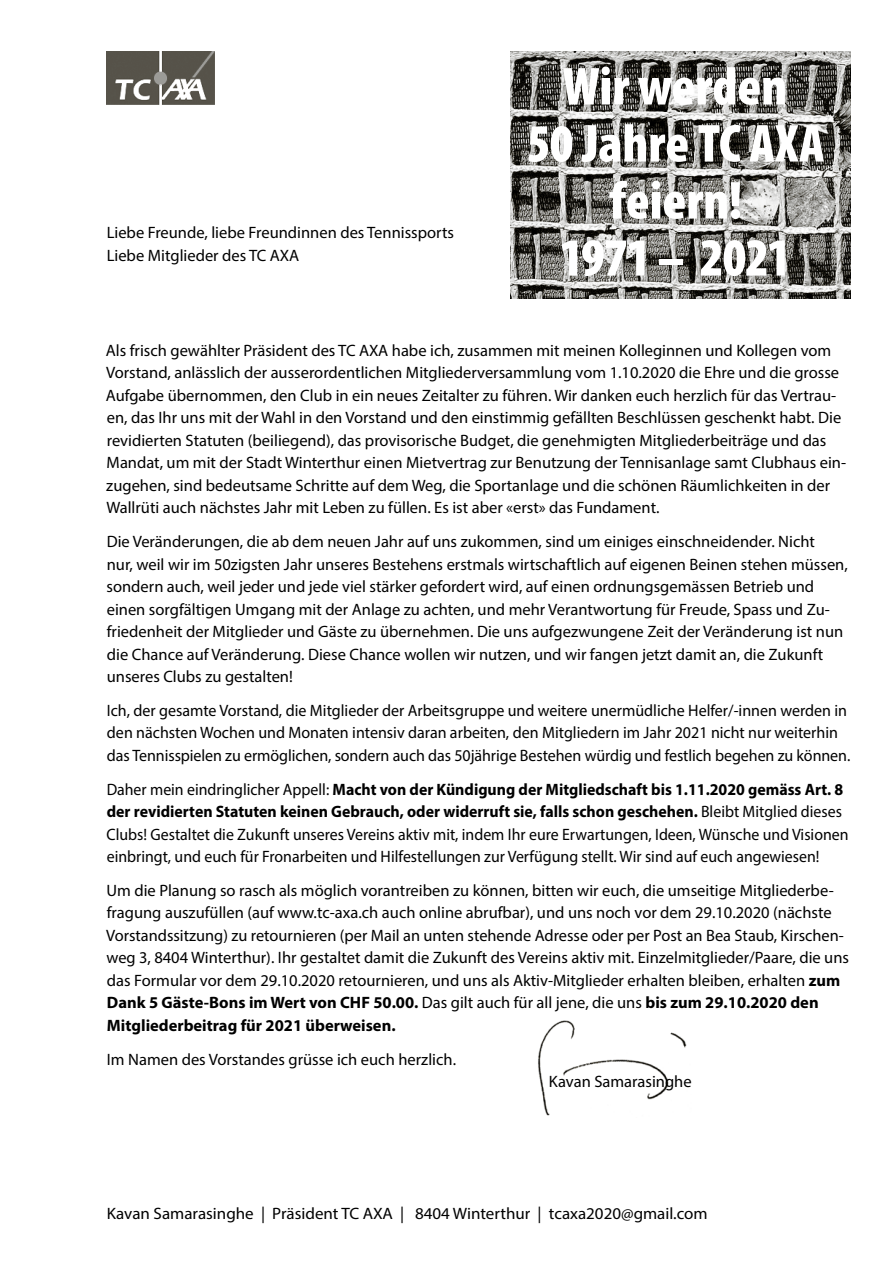
<style>
.page{position:relative;width:893px;height:1263px;background:#fff}
.page>*{position:absolute;margin:0;border:0;box-sizing:border-box;transform-origin:0 0}
.t1{font:900 condensed 54px/57px "Myriad Pro";letter-spacing:-.005em;color:#fff;text-align:center}
.t2{font:16.5px/22.5px "Myriad Pro";color:#000}
.t3{font:16.5px/22.5px "Myriad Pro";color:#000;scale:.96 1}
.s1{font-weight:700}
</style>
<div class="page">
<img style="left:538px;top:1020px;width:149px;height:96px">
<svg style="left:106px;top:51px;width:109px;height:54px"></svg>
<img style="left:107px;top:52px;width:107px;height:53px">
<img style="left:510px;top:51px;width:340px;height:248px">
<p class="t2" style="left:107px;top:221px;width:349px">Liebe Freunde, liebe Freundinnen des Tennissports<br>Liebe Mitglieder des TC AXA</p>
<h1 class="t1" style="left:527px;top:59px;width:299px">Wir werden<br>50 Jahre TC AXA feiern!<br>1971 – 2021</h1>
<p class="t2" style="left:106px;top:339px;width:742px">Als frisch gewählter Präsident des TC AXA habe ich, zusammen mit meinen Kolleginnen und Kollegen vom Vorstand, anlässlich der ausserordentlichen Mitgliederversammlung vom 1.10.2020 die Ehre und die grosse Aufgabe übernommen, den Club in ein neues Zeitalter zu führen. Wir danken euch herzlich für das Vertrau&shy;en, das Ihr uns mit der Wahl in den Vorstand und den einstimmig gefällten Beschlüssen geschenkt habt. Die revidierten Statuten (beiliegend), das provisorische Budget, die genehmigten Mitgliederbeiträge und das Mandat, um mit der Stadt Winterthur einen Mietvertrag zur Benutzung der Tennisanlage samt Clubhaus ein&shy;zugehen, sind bedeutsame Schritte auf dem Weg, die Sportanlage und die schönen Räumlichkeiten in der Wallrüti auch nächstes Jahr mit Leben zu füllen. Es ist aber «erst» das Fundament.</p>
<p class="t2" style="left:107px;top:530px;width:743px">Die Veränderungen, die ab dem neuen Jahr auf uns zukommen, sind um einiges einschneidender. Nicht<br>nur, weil wir im 50zigsten Jahr unseres Bestehens erstmals wirtschaftlich auf eigenen Beinen stehen müssen, sondern auch, weil jeder und jede viel stärker gefordert wird, auf einen ordnungsgemässen Betrieb und einen sorgfältigen Umgang mit der Anlage zu achten, und mehr Verantwortung für Freude, Spass und Zu&shy;friedenheit der Mitglieder und Gäste zu übernehmen. Die uns aufgezwungene Zeit der Veränderung ist nun die Chance auf Veränderung. Diese Chance wollen wir nutzen, und wir fangen jetzt damit an, die Zukunft unseres Clubs zu gestalten!</p>
<p class="t2" style="left:107px;top:699px;width:745px">Ich, der gesamte Vorstand, die Mitglieder der Arbeitsgruppe und weitere unermüdliche Helfer/-innen werden in den nächsten Wochen und Monaten intensiv daran arbeiten, den Mitgliedern im Jahr 2021 nicht nur weiterhin das Tennisspielen zu ermöglichen, sondern auch das 50jährige Bestehen würdig und festlich begehen zu können.</p>
<p class="t3" style="left:107px;top:777px;width:774px">Daher mein eindringlicher Appell: <span class="s1">Macht von der Kündigung der Mitgliedschaft bis 1.11.2020 gemäss Art. 8 der revidierten Statuten keinen Gebrauch, oder widerruft sie, falls schon geschehen.</span> Bleibt Mitglied dieses Clubs! Gestaltet die Zukunft unseres Vereins aktiv mit, indem Ihr eure Erwartungen, Ideen, Wünsche und Visionen einbringt, und euch für Fronarbeiten und Hilfestellungen zur Verfügung stellt. Wir sind auf euch angewiesen!</p>
<p class="t2" style="left:106px;top:879px;width:744px">Um die Planung so rasch als möglich vorantreiben zu können, bitten wir euch, die umseitige Mitgliederbe&shy;fragung auszufüllen (auf www.tc-axa.ch auch online abrufbar), und uns noch vor dem 29.10.2020 (nächste Vorstandssitzung) zu retournieren (per Mail an unten stehende Adresse oder per Post an Bea Staub, Kirschen&shy;weg 3, 8404 Winterthur). Ihr gestaltet damit die Zukunft des Vereins aktiv mit. Einzelmitglieder/Paare, die uns das Formular vor dem 29.10.2020 retournieren, und uns als Aktiv-Mitglieder erhalten bleiben, erhalten <span class="s1">zum Dank 5 Gäste-Bons im Wert von CHF 50.00.</span> Das gilt auch für all jene, die uns <span class="s1">bis zum 29.10.2020 den Mitgliederbeitrag für 2021 überweisen.</span></p>
<p class="t2" style="left:107px;top:1047px;width:351px">Im Namen des Vorstandes grüsse ich euch herzlich.</p>
<p class="t2" style="left:549px;top:1070px;width:144px">Kavan Samarasinghe</p>
<p class="t2" style="left:107px;top:1201px;width:603px">Kavan Samarasinghe | Präsident TC AXA | 8404 Winterthur | tcaxa2020@gmail.com</p>
</div>
